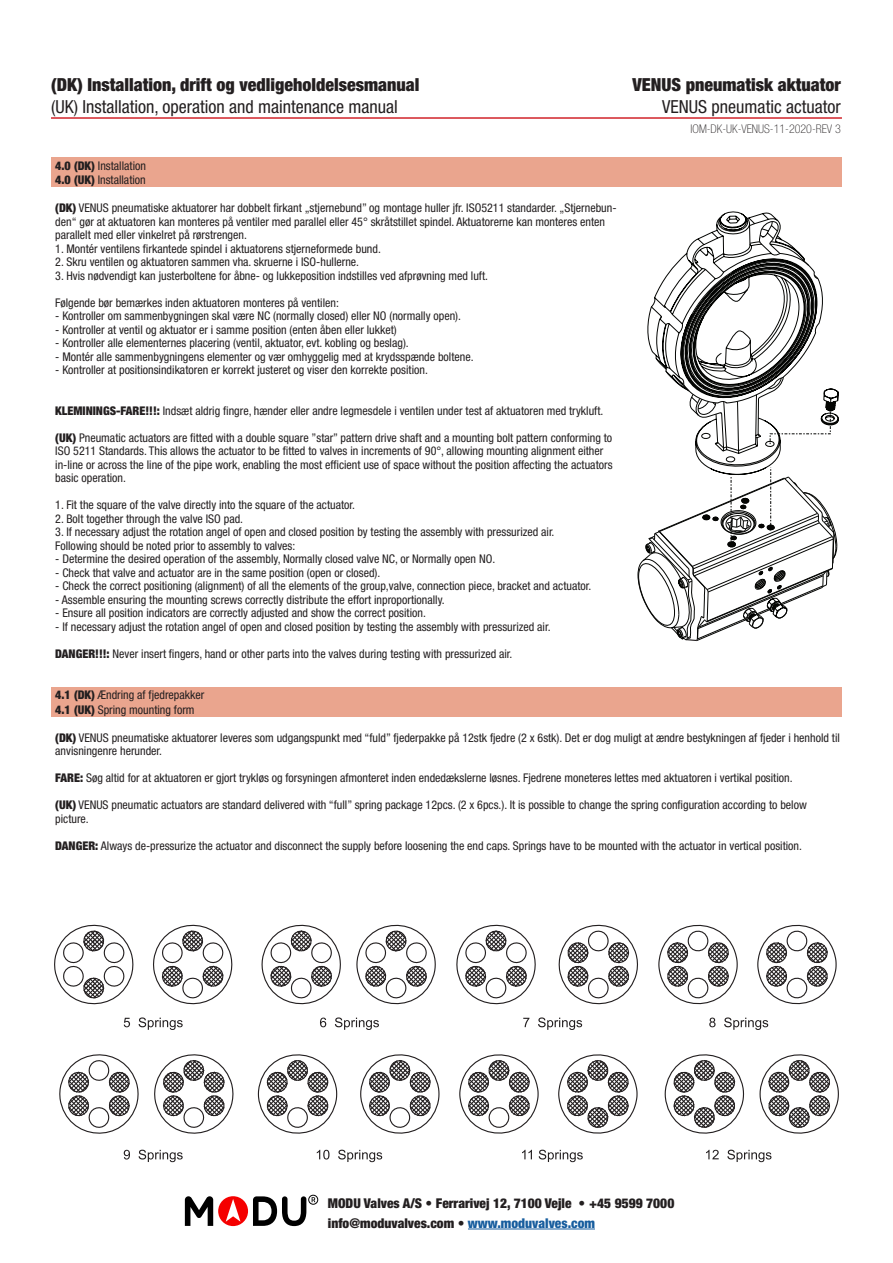
<style>
.page{position:relative;width:893px;height:1263px;background:#fff}
.page>*{position:absolute;margin:0;border:0;box-sizing:border-box;transform-origin:0 0}
.t1{font:900 condensed 18px "Helvetica Neue LT Std";color:#231f20}
.t2{font:condensed 18px "Helvetica Neue LT Std";color:#231f20}
.t3{font:900 condensed 13.5px/19.5px "Helvetica Neue LT Std";color:#231f20}
.t4{font:condensed 12px/13.5px "Helvetica Neue LT Std";color:#231f20}
.t5{font:100 condensed 12px "Helvetica Neue LT Std";color:#231f20}
.s1{font-weight:900}
.s2{font-weight:300;font-stretch:normal}
.s3{color:#175d9e}
</style>
<div class="page">
<div style="left:51px;top:157px;width:791px;height:30px;background:#eaa58e"></div>
<hr style="left:51px;top:117px;width:791px;height:2px;background:#d1232a">
<svg style="left:637px;top:211px;width:202px;height:431px"></svg>
<div style="left:51px;top:687px;width:791px;height:29px;background:#eaa58e"></div>
<svg style="left:54px;top:924px;width:179px;height:106px"></svg>
<svg style="left:59px;top:1054px;width:175px;height:108px"></svg>
<svg style="left:257px;top:1054px;width:183px;height:108px"></svg>
<svg style="left:459px;top:1054px;width:179px;height:108px"></svg>
<svg style="left:664px;top:1054px;width:175px;height:108px"></svg>
<svg style="left:658px;top:924px;width:179px;height:106px"></svg>
<svg style="left:456px;top:924px;width:182px;height:106px"></svg>
<svg style="left:261px;top:924px;width:175px;height:106px"></svg>
<div style="left:218px;top:1196px;width:30px;height:30px;background:#f50000;border-radius:50%"></div>
<svg style="left:226px;top:1199px;width:14px;height:22px"></svg>
<svg style="left:185px;top:1196px;width:28px;height:30px"></svg>
<svg style="left:253px;top:1196px;width:53px;height:30px"></svg>
<div style="left:308px;top:1195px;width:10px;height:9px;border:1px solid #000;border-radius:50%"></div>
<svg style="left:312px;top:1197px;width:3px;height:5px"></svg>
<hr style="left:468px;top:1228px;width:127px;height:1px;background:#175d9e">
<h1 class="t1" style="left:51px;top:74px;width:370px">(DK) Installation, drift og vedligeholdelsesmanual</h1>
<h1 class="t2" style="left:51px;top:96px;width:348px">(UK) Installation, operation and maintenance manual</h1>
<p class="t4" style="left:55px;top:158px;width:92px;line-height:14.4px"><span class="s1">4.0 (DK)</span> Installation<br><span class="s1">4.0 (UK)</span> Installation</p>
<p class="t4" style="left:55px;top:201px;width:563px"><span class="s1">(DK)</span> VENUS pneumatiske aktuatorer har dobbelt firkant „stjernebund” og montage huller jfr. ISO5211 standarder. „Stjernebun&shy;den“ gør at aktuatoren kan monteres på ventiler med parallel eller 45° skråtstillet spindel. Aktuatorerne kan monteres enten parallelt med eller vinkelret på rørstrengen.</p>
<p class="t4" style="left:55px;top:242px;width:327px">1. Montér ventilens firkantede spindel i aktuatorens stjerneformede bund.</p>
<p class="t4" style="left:55px;top:255px;width:305px">2. Skru ventilen og aktuatoren sammen vha. skruerne i ISO-hullerne.</p>
<p class="t4" style="left:55px;top:269px;width:434px">3. Hvis nødvendigt kan justerboltene for åbne- og lukkeposition indstilles ved afprøvning med luft.</p>
<p class="t4" style="left:55px;top:296px;width:285px">Følgende bør bemærkes inden aktuatoren monteres på ventilen:</p>
<p class="t4" style="left:55px;top:309px;width:407px">- Kontroller om sammenbygningen skal være NC (normally closed) eller NO (normally open).</p>
<p class="t4" style="left:55px;top:323px;width:343px">- Kontroller at ventil og aktuator er i samme position (enten åben eller lukket)</p>
<p class="t4" style="left:55px;top:336px;width:355px">- Kontroller alle elementernes placering (ventil, aktuator, evt. kobling og beslag).</p>
<p class="t4" style="left:55px;top:350px;width:420px">- Montér alle sammenbygningens elementer og vær omhyggelig med at krydsspænde boltene.</p>
<p class="t4" style="left:55px;top:363px;width:374px">- Kontroller at positionsindikatoren er korrekt justeret og viser den korrekte position.</p>
<p class="t4" style="left:55px;top:404px;width:550px"><span class="s1">KLEMININGS-FARE!!!:</span> Indsæt aldrig fingre, hænder eller andre legmesdele i ventilen under test af aktuatoren med trykluft.</p>
<p class="t4" style="left:55px;top:431px;width:559px"><span class="s1">(UK)</span> Pneumatic actuators are fitted with a double square ”star” pattern drive shaft and a mounting bolt pattern conforming to ISO 5211 Standards. This allows the actuator to be fitted to valves in increments of 90°, allowing mounting alignment either in-line or across the line of the pipe work, enabling the most efficient use of space without the position affecting the actuators basic operation.</p>
<p class="t4" style="left:55px;top:498px;width:301px">1. Fit the square of the valve directly into the square of the actuator.</p>
<p class="t4" style="left:55px;top:512px;width:189px">2. Bolt together through the valve ISO pad.</p>
<p class="t4" style="left:55px;top:525px;width:501px">3. If necessary adjust the rotation angel of open and closed position by testing the assembly with pressurized air.<br>Following should be noted prior to assembly to valves:</p>
<p class="t4" style="left:55px;top:552px;width:441px">- Determine the desired operation of the assembly, Normally closed valve NC, or Normally open NO.</p>
<p class="t4" style="left:55px;top:566px;width:327px">- Check that valve and actuator are in the same position (open or closed).</p>
<p class="t4" style="left:55px;top:579px;width:538px">- Check the correct positioning (alignment) of all the elements of the group,valve, connection piece, bracket and actuator.</p>
<p class="t4" style="left:55px;top:593px;width:391px">- Assemble ensuring the mounting screws correctly distribute the effort inproportionally.</p>
<p class="t4" style="left:55px;top:606px;width:372px">- Ensure all position indicators are correctly adjusted and show the correct position.</p>
<p class="t4" style="left:55px;top:620px;width:497px">- If necessary adjust the rotation angel of open and closed position by testing the assembly with pressurized air.</p>
<p class="t4" style="left:55px;top:647px;width:459px"><span class="s1">DANGER!!!:</span> Never insert fingers, hand or other parts into the valves during testing with pressurized air.</p>
<h1 class="t1" style="left:632px;top:74px;width:210px">VENUS pneumatisk aktuator</h1>
<h1 class="t2" style="left:662px;top:96px;width:180px">VENUS pneumatic actuator</h1>
<p class="t5" style="left:691px;top:122px;width:152px">IOM-DK-UK-VENUS-11-2020-REV 3</p>
<p class="t4" style="left:55px;top:688px;width:151px;line-height:14.4px"><span class="s1">4.1 (DK)</span> Ændring af fjedrepakker<br><span class="s1">4.1 (UK)</span> Spring mounting form</p>
<p class="t4" style="left:55px;top:731px;width:786px"><span class="s1">(DK)</span> VENUS pneumatiske aktuatorer leveres som udgangspunkt med “fuld” fjederpakke på 12stk fjedre (2 x 6stk). Det er dog muligt at ændre bestykningen af fjeder i henhold til anvisningenre herunder.</p>
<p class="t4" style="left:55px;top:771px;width:739px"><span class="s1">FARE:</span> Søg altid for at aktuatoren er gjort trykløs og forsyningen afmonteret inden endedækslerne løsnes. Fjedrene moneteres lettes med aktuatoren i vertikal position.</p>
<p class="t4" style="left:55px;top:798px;width:753px"><span class="s1">(UK)</span> VENUS pneumatic actuators are standard delivered with “full” spring package 12pcs. (2 x 6pcs.). It is possible to change the spring configuration according to below picture.</p>
<p class="t4" style="left:55px;top:839px;width:748px"><span class="s1">DANGER:</span> Always de-pressurize the actuator and disconnect the supply before loosening the end caps. Springs have to be mounted with the actuator in vertical position.</p>
<p class="t3" style="left:328px;top:1193px;width:348px">MODU Valves A/S <span class="s2">•</span> Ferrarivej 12, 7100 Vejle <span class="s2">•</span> +45 9599 7000 info@moduvalves.com <span class="s2">•</span> <span class="s3">www.moduvalves.com</span></p>
</div>
